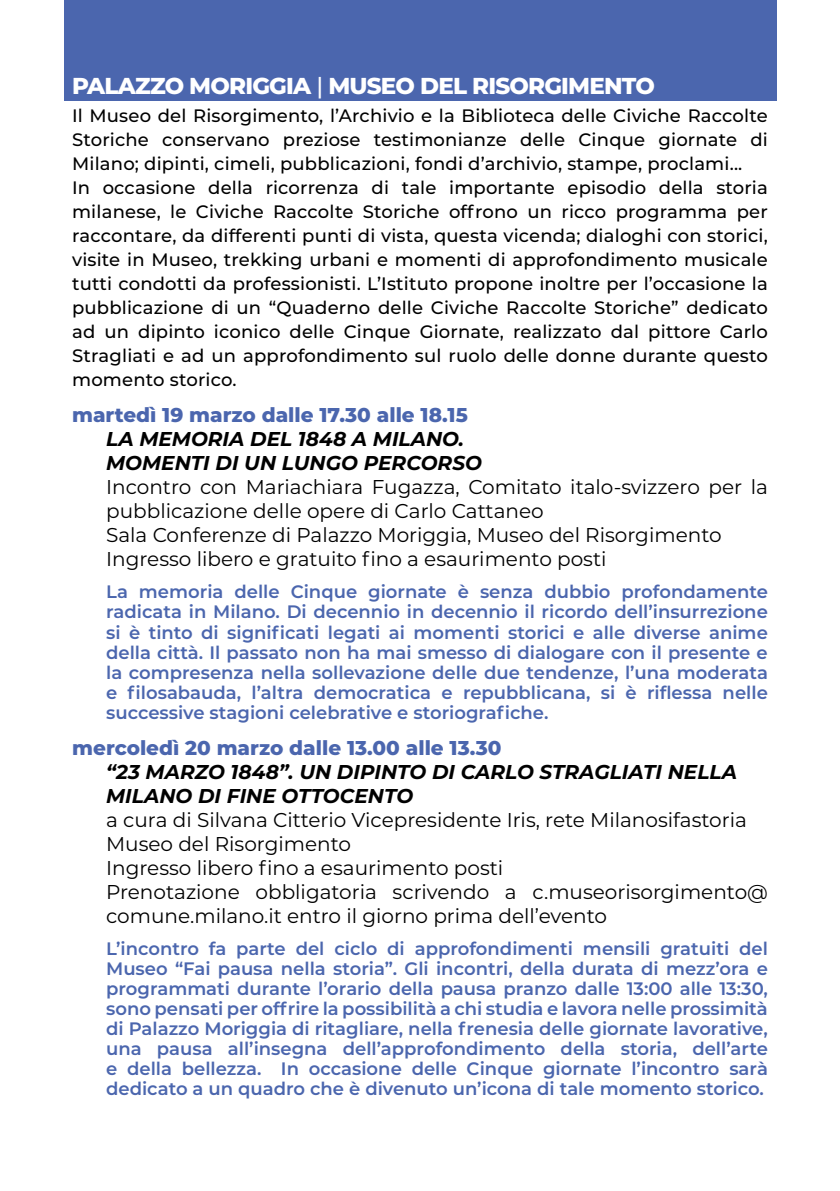
<style>
.page{position:relative;width:840px;height:1191px;background:#fff}
.page>*{position:absolute;margin:0;border:0;box-sizing:border-box;transform-origin:0 0}
.t1{font:800 23px "Montserrat";letter-spacing:-.035em;color:#fff}
.t2{font:20px/24px "Montserrat";color:#000}
.t3{font:italic 700 20px/24px "Montserrat";color:#000}
.t4{font:800 20px "Montserrat";color:#4b66ae}
.t5{font:600 18px/20px "Montserrat";color:#4b66ae;text-align:justify}
.t6{font:500 18px/24px "Montserrat";letter-spacing:.01em;color:#000}
.s1{font-weight:500}
</style>
<div class="page">
<div style="left:64px;top:0;width:711px;height:101px;background:#4b66ae"></div>
<p class="t1" style="left:72px;top:69px;width:584px">PALAZZO MORIGGIA <span class="s1">|</span> MUSEO DEL RISORGIMENTO</p>
<p class="t6" style="left:72px;top:103px;width:697px">Il Museo del Risorgimento, l’Archivio e la Biblioteca delle Civiche Raccolte Storiche conservano preziose testimonianze delle Cinque giornate di Milano; dipinti, cimeli, pubblicazioni, fondi d’archivio, stampe, proclami...<br>In occasione della ricorrenza di tale importante episodio della storia milanese, le Civiche Raccolte Storiche offrono un ricco programma per raccontare, da differenti punti di vista, questa vicenda; dialoghi con storici, visite in Museo, trekking urbani e momenti di approfondimento musicale tutti condotti da professionisti. L’Istituto propone inoltre per l’occasione la pubblicazione di un “Quaderno delle Civiche Raccolte Storiche” dedicato ad un dipinto iconico delle Cinque Giornate, realizzato dal pittore Carlo Stragliati e ad un approfondimento sul ruolo delle donne durante questo momento storico.</p>
<p class="t4" style="left:72px;top:401px;width:397px">martedì 19 marzo dalle 17.30 alle 18.15</p>
<p class="t3" style="left:106px;top:426px;width:377px">LA MEMORIA DEL 1848 A MILANO.<br>MOMENTI DI UN LUNGO PERCORSO</p>
<p class="t2" style="left:106px;top:474px;width:663px">Incontro con Mariachiara Fugazza, Comitato italo-svizzero per la pubblicazione delle opere di Carlo Cattaneo<br>Sala Conferenze di Palazzo Moriggia, Museo del Risorgimento Ingresso libero e gratuito fino a esaurimento posti</p>
<p class="t5" style="left:106px;top:581px;width:663px">La memoria delle Cinque giornate è senza dubbio profondamente radicata in Milano. Di decennio in decennio il ricordo dell’insurrezione si è tinto di significati legati ai momenti storici e alle diverse anime della città. Il passato non ha mai smesso di dialogare con il presente e la compresenza nella sollevazione delle due tendenze, l’una moderata e filosabauda, l’altra democratica e repubblicana, si è riflessa nelle successive stagioni celebrative e storiografiche.</p>
<p class="t4" style="left:72px;top:733px;width:430px">mercoledì 20 marzo dalle 13.00 alle 13.30</p>
<p class="t3" style="left:106px;top:758px;width:632px">“23 MARZO 1848”. UN DIPINTO DI CARLO STRAGLIATI NELLA<br>MILANO DI FINE OTTOCENTO</p>
<p class="t2" style="left:106px;top:806px;width:663px">a cura di Silvana Citterio Vicepresidente Iris, rete Milanosifastoria Museo del Risorgimento<br>Ingresso libero fino a esaurimento posti<br>Prenotazione obbligatoria scrivendo a c.museorisorgimento@ comune.milano.it entro il giorno prima dell’evento</p>
<p class="t5" style="left:106px;top:937px;width:663px">L’incontro fa parte del ciclo di approfondimenti mensili gratuiti del Museo “Fai pausa nella storia”. Gli incontri, della durata di mezz’ora e programmati durante l’orario della pausa pranzo dalle 13:00 alle 13:30, sono pensati per offrire la possibilità a chi studia e lavora nelle prossimità di Palazzo Moriggia di ritagliare, nella frenesia delle giornate lavorative, una pausa all’insegna dell’approfondimento della storia, dell’arte e della bellezza. In occasione delle Cinque giornate l’incontro sarà dedicato a un quadro che è divenuto un’icona di tale momento storico.</p>
</div>
